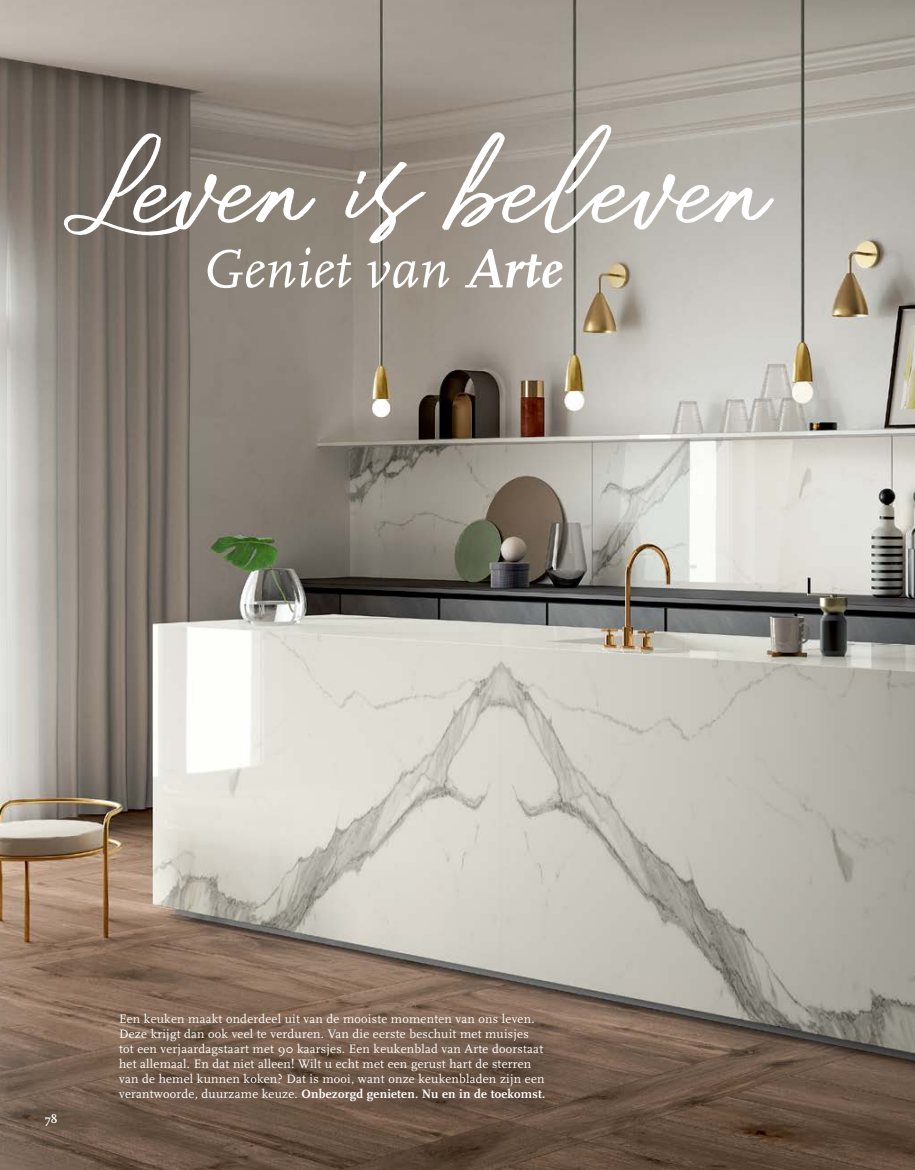
<style>
.page{position:relative;width:915px;height:1170px;background:#fff}
.page>*{position:absolute;margin:0;border:0;box-sizing:border-box;transform-origin:0 0}
.t1{font:210px "Merciful";letter-spacing:.01em;color:#fff}
.t2{font:italic 56.25px "Scala";letter-spacing:.01em;color:#fff}
.Body{font:12.75px/15px "Scala";letter-spacing:.02em;color:#fff}
.t3{font:700 12px "Scala";color:#fff}
.s1{font-weight:700}
</style>
<div class="page">
<img style="left:0;top:0;width:914px;height:1169px">
<div style="left:122px;top:1016px;width:440px;height:103px;background:#000;opacity:.3"></div>
<p class="t1" style="left:64px;top:27px;width:710px">Leven is beleven</p>
<p class="t2" style="left:202px;top:240px;width:361px">Geniet van <span class="s1">Arte</span></p>
<p class="t3" style="left:45px;top:1112px;width:14px">78</p>
<p class="Body" style="left:119px;top:1011px;width:427px">Een keuken maakt onderdeel uit van de mooiste momenten van ons leven.<br>Deze krijgt dan ook veel te verduren. Van die eerste beschuit met muisjes tot een verjaardagstaart met 90 kaarsjes. Een keukenblad van Arte doorstaat het allemaal. En dat niet alleen! Wilt u echt met een gerust hart de sterren van de hemel kunnen koken? Dat is mooi, want onze keukenbladen zijn een verantwoorde, duurzame keuze. <span class="s1">Onbezorgd genieten. Nu en in de toekomst.</span></p>
</div>
